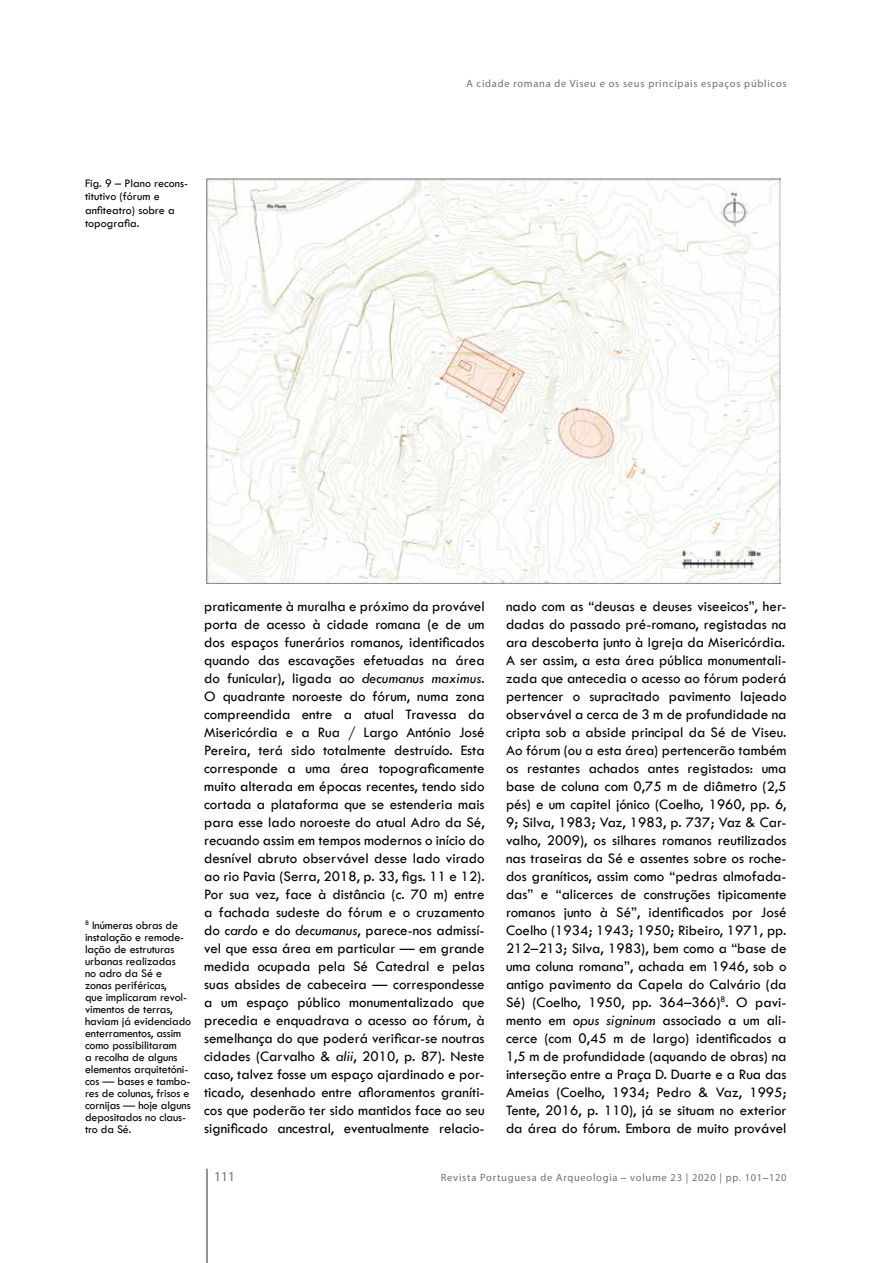
<style>
.page{position:relative;width:893px;height:1263px;background:#fff}
.page>*{position:absolute;margin:0;border:0;box-sizing:border-box;transform-origin:0 0}
.t1{font:15px/18px "Tw Cen";color:#000;text-align:justify}
.t2{font:13.5px "Myriad Pro";color:#706f6f}
.t3{font:12px/12px "Tw Cen";letter-spacing:-.01em;color:#000}
.t4{font:10.5px "Myriad Pro";letter-spacing:.07em;color:#706f6f}
.s1{font-style:italic}
.s2{font-family:"Tw Cen"}
</style>
<div class="page">
<hr style="left:206px;top:1169px;width:2px;height:94px;background:#706f6f">
<img style="left:206px;top:179px;width:574px;height:404px">
<p class="t3" style="left:85px;top:176px;width:105px;line-height:13.5px">Fig. 9 – Plano recons&shy;titutivo (fórum e anfiteatro) sobre a topografia.</p>
<p class="t4" style="left:466px;top:77px;width:322px">A cidade romana de Viseu e os seus principais espaços públicos</p>
<p class="t3" style="left:85px;top:919px;width:108px"><sup>8</sup> Inúmeras obras de instalação e remode&shy;lação de estruturas urbanas realizadas<br>no adro da Sé e zonas periféricas,<br>que implicaram revol&shy;vimentos de terras, haviam já evidenciado enterramentos, assim como possibilitaram<br>a recolha de alguns elementos arquitetóni&shy;cos — bases e tambo&shy;res de colunas, frisos e cornijas — hoje alguns depositados no claus&shy;tro da Sé.</p>
<p class="t1" style="left:204px;top:597px;width:282px">praticamente à muralha e próximo da provável porta de acesso à cidade romana (e de um dos espaços funerários romanos, identificados quando das escavações efetuadas na área do funicular), ligada ao <span class="s1">decumanus maximus</span>.<br>O quadrante noroeste do fórum, numa zona compreendida entre a atual Travessa da Misericórdia e a Rua / Largo António José Pereira, terá sido totalmente destruído. Esta corresponde a uma área topograficamente muito alterada em épocas recentes, tendo sido cortada a plataforma que se estenderia mais para esse lado noroeste do atual Adro da Sé, recuando assim em tempos modernos o início do desnível abruto observável desse lado virado ao rio Pavia (Serra, 2018, p. 33, figs. 11 e 12).<br>Por sua vez, face à distância (c. 70 m) entre a fachada sudeste do fórum e o cruzamento do <span class="s1">cardo</span> e do <span class="s1">decumanus</span>, parece-nos admissí&shy;vel que essa área em particular — em grande medida ocupada pela Sé Catedral e pelas suas absides de cabeceira — correspondesse a um espaço público monumentalizado que precedia e enquadrava o acesso ao fórum, à semelhança do que poderá verificar-se noutras cidades (Carvalho &amp; <span class="s1">alii</span>, 2010, p. 87). Neste caso, talvez fosse um espaço ajardinado e por&shy;ticado, desenhado entre afloramentos graníti&shy;cos que poderão ter sido mantidos face ao seu significado ancestral, eventualmente relacio-</p>
<p class="t1" style="left:506px;top:597px;width:282px">nado com as “deusas e deuses viseeicos”, her&shy;dadas do passado pré-romano, registadas na ara descoberta junto à Igreja da Misericórdia.<br>A ser assim, a esta área pública monumentali&shy;zada que antecedia o acesso ao fórum poderá pertencer o supracitado pavimento lajeado observável a cerca de 3 m de profundidade na cripta sob a abside principal da Sé de Viseu.<br>Ao fórum (ou a esta área) pertencerão também os restantes achados antes registados: uma base de coluna com 0,75 m de diâmetro (2,5 pés) e um capitel jónico (Coelho, 1960, pp. 6, 9; Silva, 1983; Vaz, 1983, p. 737; Vaz &amp; Car&shy;valho, 2009), os silhares romanos reutilizados nas traseiras da Sé e assentes sobre os roche&shy;dos graníticos, assim como “pedras almofada&shy;das” e “alicerces de construções tipicamente romanos junto à Sé”, identificados por José Coelho (1934; 1943; 1950; Ribeiro, 1971, pp.<br>212–213; Silva, 1983), bem como a “base de uma coluna romana”, achada em 1946, sob o antigo pavimento da Capela do Calvário (da Sé) (Coelho, 1950, pp. 364–366)<sup>8</sup>. O pavi&shy;mento em <span class="s1">opus signinum</span> associado a um ali&shy;cerce (com 0,45 m de largo) identificados a 1,5 m de profundidade (aquando de obras) na interseção entre a Praça D. Duarte e a Rua das Ameias (Coelho, 1934; Pedro &amp; Vaz, 1995; Tente, 2016, p. 110), já se situam no exterior da área do fórum. Embora de muito provável</p>
<p class="t2" style="left:214px;top:1168px;width:22px">111</p>
<p class="t4" style="left:441px;top:1171px;width:347px">Revista Portuguesa de Arqueologia <span class="s2">–</span> volume 23 | 2020 | pp. 101<span class="s2">–</span>120</p>
</div>
